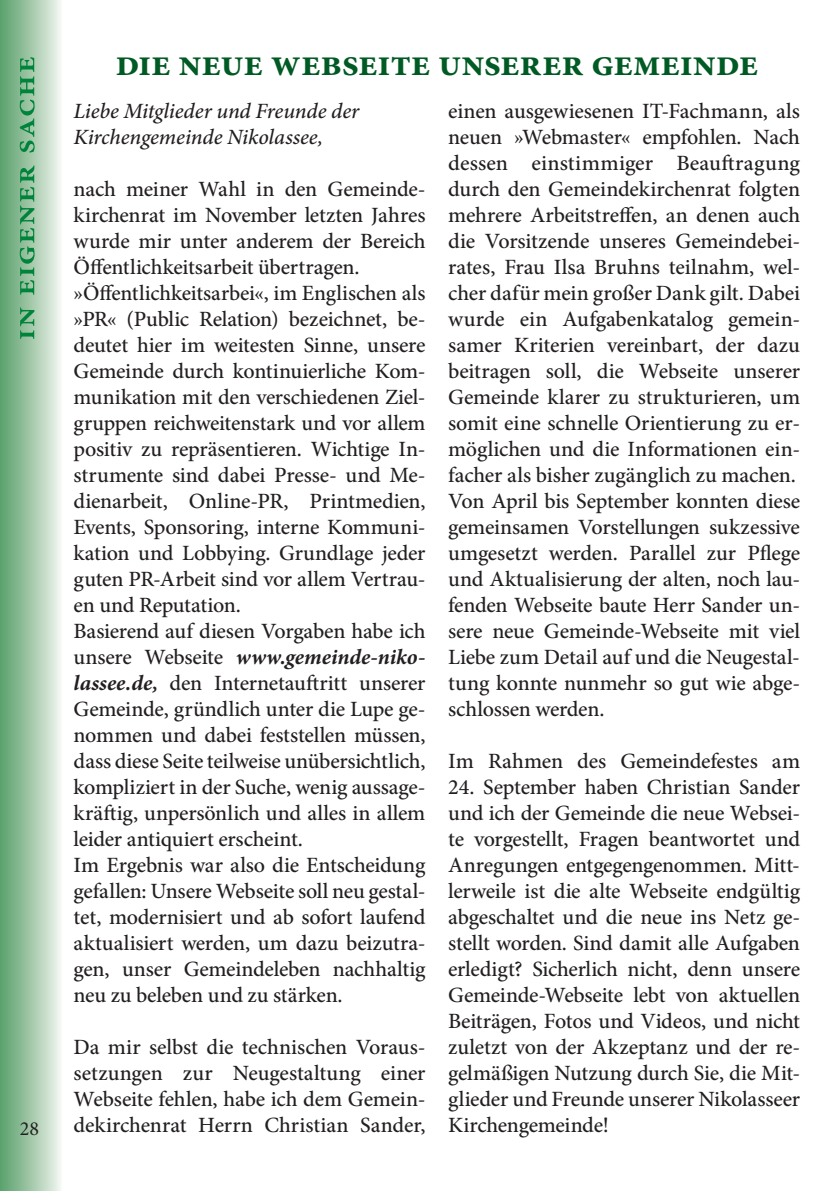
<style>
.page{position:relative;width:840px;height:1191px;background:#fff}
.page>*{position:absolute;margin:0;border:0;box-sizing:border-box;transform-origin:0 0}
.t1{font:700 36.8px "Minion Pro";letter-spacing:-.01em;color:#005a23}
.t2{font:500 21.8px/26px "Minion Pro";letter-spacing:-.01em;color:#231f20}
.t3{font:italic 500 21.8px/26px "Minion Pro";letter-spacing:-.01em;color:#231f20}
.t4{font:20px "Minion Pro";color:#231f20}
.s1{font-weight:700;font-style:italic}
</style>
<div class="page">
<div style="left:0;top:0;width:62px;height:1191px;background:linear-gradient(to right,#579f68,#f0f4ee)"></div>
<svg style="left:20px;top:57px;width:15px;height:282px;background:#68ae80"></svg>
<p class="t4" style="left:20px;top:1120px;width:21px">28</p>
<h1 class="t1" style="left:115px;top:41px;width:644px">die neue webseite unserer gemeinde</h1>
<p class="t3" style="left:74px;top:100px;width:287px">Liebe Mitglieder und Freunde der<br>Kirchengemeinde Nikolassee,</p>
<p class="t2" style="left:74px;top:178px;width:353px">nach meiner Wahl in den Gemeinde&shy;kirchenrat im November letzten Jahres wurde mir unter anderem der Bereich Öffentlichkeitsarbeit übertragen. »Öffentlichkeitsarbei«, im Englischen als »PR« (Public Relation) bezeichnet, be&shy;deutet hier im weitesten Sinne, unsere Gemeinde durch kontinuierliche Kom&shy;munikation mit den verschiedenen Ziel&shy;gruppen reichweitenstark und vor allem positiv zu repräsentieren. Wichtige In&shy;strumente sind dabei Presse- und Me&shy;dienarbeit, Online-PR, Printmedien, Events, Sponsoring, interne Kommuni&shy;kation und Lobbying. Grundlage jeder guten PR-Arbeit sind vor allem Vertrau&shy;en und Reputation.<br>Basierend auf diesen Vorgaben habe ich unsere Webseite <span class="s1">www.gemeinde-niko&shy;lassee.de,</span> den Internetauftritt unserer Gemeinde, gründlich unter die Lupe ge&shy;nommen und dabei feststellen müssen, dass diese Seite teilweise unübersichtlich, kompliziert in der Suche, wenig aussage&shy;kräftig, unpersönlich und alles in allem leider antiquiert erscheint.<br>Im Ergebnis war also die Entscheidung gefallen: Unsere Webseite soll neu gestal&shy;tet, modernisiert und ab sofort laufend aktualisiert werden, um dazu beizutra&shy;gen, unser Gemeindeleben nachhaltig neu zu beleben und zu stärken.</p>
<p class="t2" style="left:74px;top:1036px;width:353px;text-align:justify">Da mir selbst die technischen Voraus&shy;setzungen zur Neugestaltung einer Webseite fehlen, habe ich dem Gemein&shy;dekirchenrat Herrn Christian Sander,</p>
<p class="t2" style="left:448px;top:100px;width:353px">einen ausgewiesenen IT-Fachmann, als neuen »Webmaster« empfohlen. Nach dessen einstimmiger Beauftragung durch den Gemeindekirchenrat folgten mehrere Arbeitstreffen, an denen auch die Vorsitzende unseres Gemeindebei&shy;rates, Frau Ilsa Bruhns teilnahm, wel&shy;cher dafür mein großer Dank gilt. Dabei wurde ein Aufgabenkatalog gemein&shy;samer Kriterien vereinbart, der dazu beitragen soll, die Webseite unserer Gemeinde klarer zu strukturieren, um somit eine schnelle Orientierung zu er&shy;möglichen und die Informationen ein&shy;facher als bisher zugänglich zu machen.<br>Von April bis September konnten diese gemeinsamen Vorstellungen sukzessive umgesetzt werden. Parallel zur Pflege und Aktualisierung der alten, noch lau&shy;fenden Webseite baute Herr Sander un&shy;sere neue Gemeinde-Webseite mit viel Liebe zum Detail auf und die Neugestal&shy;tung konnte nunmehr so gut wie abge&shy;schlossen werden.</p>
<p class="t2" style="left:448px;top:750px;width:353px">Im Rahmen des Gemeindefestes am</p>
<p class="t2" style="left:448px;top:776px;width:353px;text-align:justify">24. September haben Christian Sander und ich der Gemeinde die neue Websei&shy;te vorgestellt, Fragen beantwortet und Anregungen entgegengenommen. Mitt&shy;lerweile ist die alte Webseite endgültig abgeschaltet und die neue ins Netz ge&shy;stellt worden. Sind damit alle Aufgaben erledigt? Sicherlich nicht, denn unsere Gemeinde-Webseite lebt von aktuellen Beiträgen, Fotos und Videos, und nicht zuletzt von der Akzeptanz und der re&shy;gelmäßigen Nutzung durch Sie, die Mit&shy;glieder und Freunde unserer Nikolasseer Kirchengemeinde!</p>
</div>
